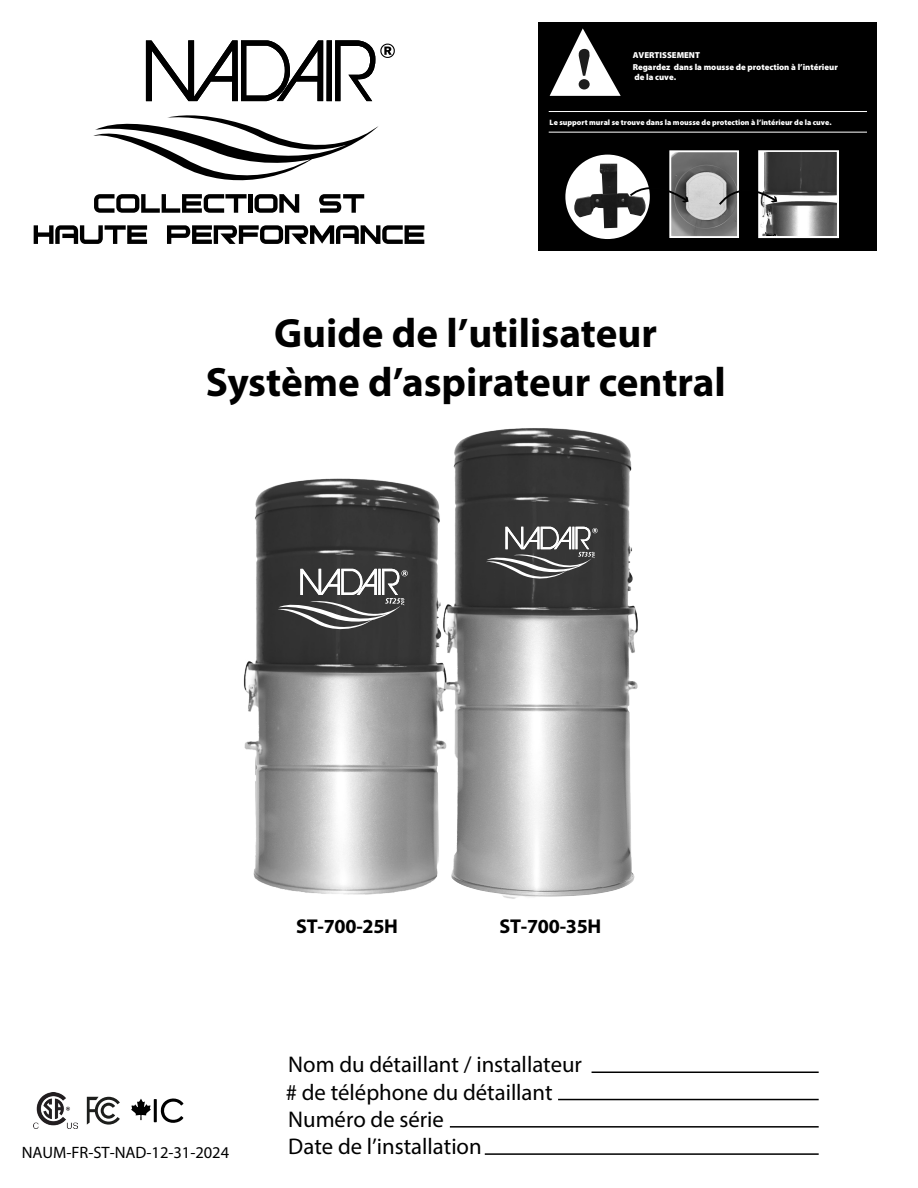
<style>
.page{position:relative;width:918px;height:1188px;background:#fff}
.page>*{position:absolute;margin:0;border:0;box-sizing:border-box;transform-origin:0 0}
.t1{font:700 41.1px/49.3px "Myriad Pro";color:#000;text-align:center}
.t2{font:22.8px/27.3px "Myriad Pro";color:#000}
.t3{font:700 20.1px "Myriad Pro";letter-spacing:-.015em;color:#000}
.t4{font:16.5px "Myriad Pro";color:#000}
.t5{font:900 8.7px/12px "Myriad Pro";color:#fff}
.t6{font:900 7.8px "Myriad Pro";color:#fff}
</style>
<div class="page">
<div style="left:327px;top:40px;width:5px;height:61px;background:#000"></div>
<svg style="left:335px;top:40px;width:60px;height:61px"></svg>
<svg style="left:146px;top:40px;width:177px;height:61px"></svg>
<hr style="left:592px;top:1072px;width:227px;height:1px;background:#000">
<hr style="left:558px;top:1099px;width:261px;height:1px;background:#000">
<hr style="left:450px;top:1126px;width:369px;height:2px;background:#000">
<hr style="left:485px;top:1153px;width:334px;height:2px;background:#000">
<img style="left:243px;top:478px;width:197px;height:417px">
<svg style="left:277px;top:569px;width:131px;height:67px;background:#5d5d5d"></svg>
<img style="left:440px;top:428px;width:198px;height:471px">
<svg style="left:486px;top:527px;width:112px;height:57px;background:#5f5f5f"></svg>
<svg style="left:93px;top:115px;width:286px;height:98px"></svg>
<svg style="left:34px;top:225px;width:113px;height:19px"></svg>
<svg style="left:167px;top:225px;width:257px;height:19px"></svg>
<svg style="left:87px;top:1097px;width:33px;height:28px"></svg>
<svg style="left:131px;top:1098px;width:53px;height:25px"></svg>
<img style="left:34px;top:1093px;width:43px;height:36px">
<div style="left:539px;top:22px;width:338px;height:228px;background:#000"></div>
<hr style="left:549px;top:111px;width:318px;height:1px;background:#fff">
<hr style="left:549px;top:132px;width:318px;height:1px;background:#fff">
<svg style="left:550px;top:28px;width:71px;height:68px"></svg>
<div style="left:579px;top:79px;width:11px;height:11px;background:#1d1d1d;border-radius:50%"></div>
<div style="left:565px;top:155px;width:85px;height:84px;background:#fff;border-radius:50%"></div>
<img style="left:570px;top:164px;width:80px;height:64px">
<img style="left:761px;top:153px;width:75px;height:82px">
<img style="left:672px;top:153px;width:64px;height:82px">
<div style="left:669px;top:150px;width:70px;height:88px;border:2px solid #fff"></div>
<div style="left:758px;top:150px;width:81px;height:88px;border:2px solid #fff"></div>
<svg style="left:629px;top:176px;width:60px;height:27px"></svg>
<img style="left:764px;top:152px;width:73px;height:44px">
<svg style="left:718px;top:176px;width:60px;height:30px"></svg>
<p class="t5" style="left:633px;top:49px;width:207px">AVERTISSEMENT<br>Regardez dans la mousse de protection à l’intérieur</p>
<p class="t5" style="left:634px;top:71px;width:43px">de la cuve.</p>
<p class="t6" style="left:550px;top:118px;width:284px">Le support mural se trouve dans la mousse de protection à l’intérieur de la cuve.</p>
<h1 class="t1" style="left:206px;top:307px;width:522px">Guide de l’utilisateur<br>Système d’aspirateur central</h1>
<p class="t4" style="left:22px;top:1142px;width:209px">NAUM-FR-ST-NAD-12-31-2024</p>
<p class="t3" style="left:296px;top:913px;width:103px">ST-700-25H</p>
<p class="t3" style="left:500px;top:913px;width:103px">ST-700-35H</p>
<p class="t2" style="left:286px;top:1051px;width:298px">Nom du détaillant / installateur # de téléphone du détaillant<br>Numéro de série<br>Date de l’installation</p>
</div>
